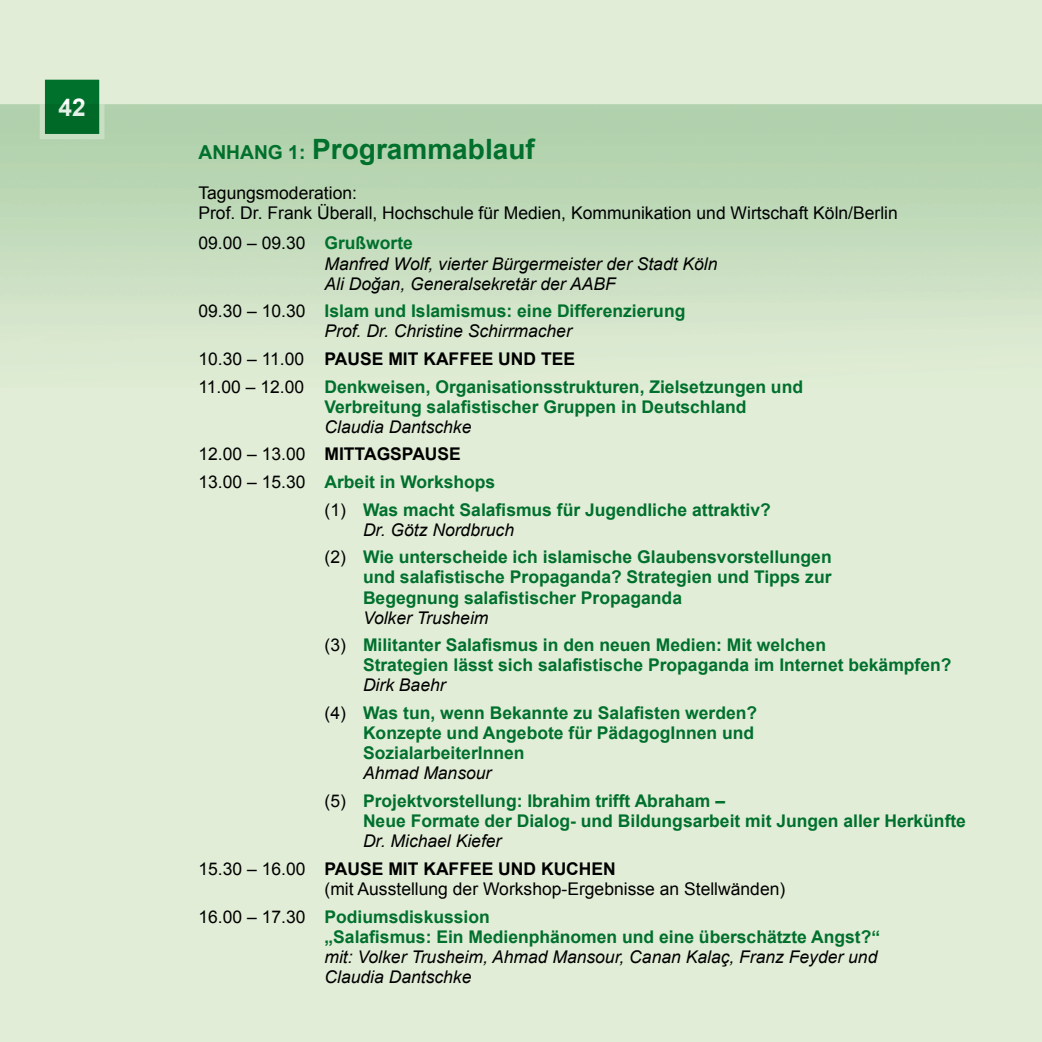
<style>
.page{position:relative;width:1042px;height:1042px;background:#fff}
.page>*{position:absolute;margin:0;border:0;box-sizing:border-box;transform-origin:0 0}
.t1{font:700 28px "Arial";color:#00702d}
.t2{font:700 24.5px "Arial";color:#fff}
.t3{font:700 17.5px/27.7px "Arial";color:#00702d}
.t4{font:italic 17.5px/20.1px "Arial";color:#000}
.t5{font:17.5px/20.1px "Arial";color:#000}
.t6{font:700 17.5px/27.7px "Arial";color:#000}
.s1{font-size:19.25px}
.s2{font-style:normal}
.s3{font-weight:700;font-style:normal;color:#00702d}
.s4{font-weight:400;color:#000}
.s5{font-weight:400;font-style:italic;color:#000}
.s6{color:#000}
.s7{font-weight:400}
.s8{font-weight:400;font-style:italic}
.s9{font-weight:700;color:#00702d}
</style>
<div class="page">
<div style="left:42px;top:77px;width:60px;height:60px;background:#00702d"></div>
<div style="left:40px;top:74px;width:64px;height:65px;border:5px solid #e2edd7"></div>
<h2 class="t2" style="left:58px;top:90px;width:29px">42</h2>
<h1 class="t1" style="left:198px;top:130px;width:338px"><span class="s1">ANHANG 1:</span> Programmablauf</h1>
<p class="t5" style="left:198px;top:183px;width:701px">Tagungsmoderation:<br>Prof. Dr. Frank Überall, Hochschule für Medien, Kommunikation und Wirtschaft Köln/Berlin</p>
<p class="t4" style="left:324px;top:233px;width:394px;text-indent:-126px"><span class="s2">09.00 – 09.30</span> <span class="s3">Grußworte<br></span>Manfred Wolf, vierter Bürgermeister der Stadt Köln<br>Ali Doğan, Generalsekretär der AABF</p>
<p class="t3" style="left:324px;top:301px;width:362px;line-height:20.1px;text-indent:-126px"><span class="s4">09.30 – 10.30</span> Islam und Islamismus: eine Differenzierung<br><span class="s5">Prof. Dr. Christine Schirrmacher</span></p>
<p class="t3" style="left:198px;top:345px;width:606px"><span class="s4">10.30 – 11.00</span> <span class="s6">PAUSE MIT KAFFEE UND TEE<br></span><span class="s4">11.00 – 12.00</span> Denkweisen, Organisationsstrukturen, Zielsetzungen und</p>
<p class="t3" style="left:324px;top:393px;width:424px">Verbreitung salafistischer Gruppen in Deutschland</p>
<p class="t4" style="left:324px;top:417px;width:148px">Claudia Dantschke</p>
<p class="t6" style="left:198px;top:441px;width:264px"><span class="s7">12.00 – 13.00</span> MITTAGSPAUSE</p>
<p class="t3" style="left:198px;top:468px;width:298px"><span class="s4">13.00 – 15.30</span> Arbeit in Workshops</p>
<p class="t3" style="left:324px;top:496px;width:448px"><span class="s4">(1)</span> Was macht Salafismus für Jugendliche attraktiv?</p>
<p class="t3" style="left:324px;top:516px;width:509px;text-indent:38px"><span class="s5">Dr. Götz Nordbruch<br></span><span class="s4">(2)</span> Wie unterscheide ich islamische Glaubensvorstellungen</p>
<p class="t3" style="left:363px;top:567px;width:470px;line-height:20.1px">und salafistische Propaganda? Strategien und Tipps zur<br>Begegnung salafistischer Propaganda</p>
<p class="t3" style="left:324px;top:604px;width:503px;text-indent:38px"><span class="s5">Volker Trusheim<br></span><span class="s4">(3)</span> Militanter Salafismus in den neuen Medien: Mit welchen</p>
<p class="t3" style="left:363px;top:651px;width:590px">Strategien lässt sich salafistische Propaganda im Internet bekämpfen?</p>
<p class="t3" style="left:324px;top:672px;width:434px;text-indent:38px"><span class="s5">Dirk Baehr<br></span><span class="s4">(4)</span> Was tun, wenn Bekannte zu Salafisten werden?</p>
<p class="t3" style="left:363px;top:723px;width:393px;line-height:20.1px">Konzepte und Angebote für PädagogInnen und<br>SozialarbeiterInnen</p>
<p class="t3" style="left:324px;top:759px;width:402px;text-indent:38px"><span class="s5">Ahmad Mansour<br></span><span class="s4">(5)</span> Projektvorstellung: Ibrahim trifft Abraham –</p>
<p class="t3" style="left:363px;top:807px;width:604px">Neue Formate der Dialog- und Bildungsarbeit mit Jungen aller Herkünfte</p>
<p class="t6" style="left:198px;top:827px;width:419px;text-indent:164px"><span class="s8">Dr. Michael Kiefer<br></span><span class="s7">15.30 – 16.00</span> PAUSE MIT KAFFEE UND KUCHEN</p>
<p class="t5" style="left:198px;top:875px;width:588px;line-height:27.7px;text-indent:126px">(mit Ausstellung der Workshop-Ergebnisse an Stellwänden)<br>16.00 – 17.30 <span class="s9">Podiumsdiskussion</span></p>
<p class="t3" style="left:324px;top:923px;width:557px">„Salafismus: Ein Medienphänomen und eine überschätzte Angst?“</p>
<p class="t4" style="left:324px;top:947px;width:554px">mit: Volker Trusheim, Ahmad Mansour, Canan Kalaç, Franz Feyder und<br>Claudia Dantschke</p>
</div>
